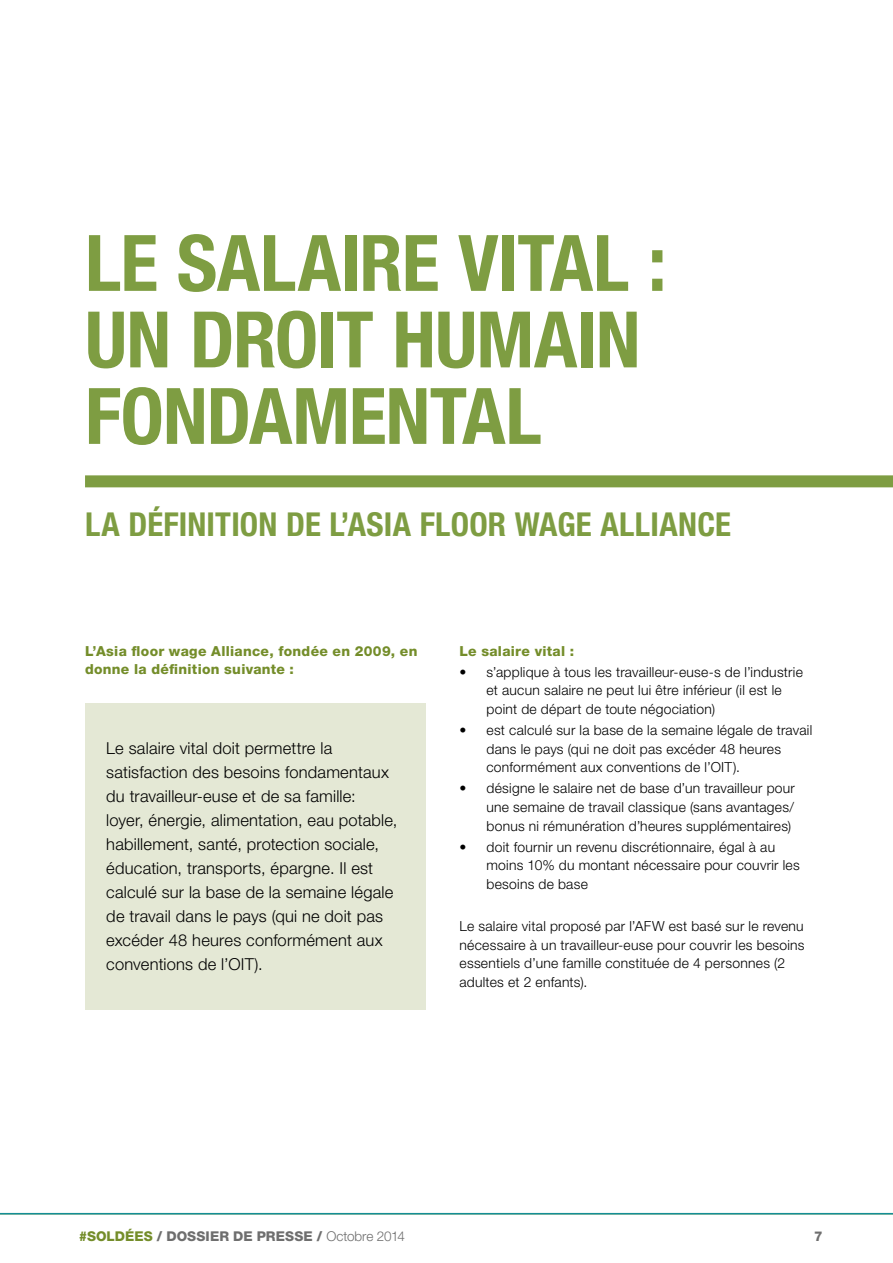
<style>
.page{position:relative;width:893px;height:1263px;background:#fff}
.page>*{position:absolute;margin:0;border:0;box-sizing:border-box;transform-origin:0 0}
.A_HEAD{font:700 condensed 78px/76.5px "Helvetica Neue LT Std";letter-spacing:-.01em;color:#7e9d42}
.D_HEAD{font:700 condensed 33px "Helvetica Neue LT Std";letter-spacing:.005em;color:#7e9d42}
.TEXT__NO_INDENT____A{font:300 16.5px/24px "Helvetica Neue LT Std";letter-spacing:.01em;color:#000}
.TEXT__NO_INDENT____A-2{font:300 13.8px/18.8px "Helvetica Neue LT Std";letter-spacing:.02em;color:#000}
.TEXT__NO_INDENT____A-3{font:800 13.8px/18.8px "Helvetica Neue LT Std";letter-spacing:.02em;color:#748d2a}
.t1{font:800 13.5px "Helvetica Neue LT Std";letter-spacing:.01em;color:#6e6e6e}
.s1{color:#748d2a}
.s2{font-weight:300}
</style>
<div class="page">
<hr style="left:0;top:1213px;width:893px;height:1px;background:#148e97">
<div style="left:85px;top:475px;width:808px;height:12px;background:#7e9d42"></div>
<div style="left:85px;top:703px;width:341px;height:306px;background:#e4e8d5"></div>
<p class="A_HEAD" style="left:85px;top:224px;width:583px">LE SALAIRE VITAL :<br>UN DROIT HUMAIN<br>FONDAMENTAL</p>
<p class="D_HEAD" style="left:85px;top:505px;width:648px">LA DÉFINITION DE L’ASIA FLOOR WAGE ALLIANCE</p>
<p class="TEXT__NO_INDENT____A-3" style="left:85px;top:641px;width:334px">L’Asia floor wage Alliance, fondée en 2009, en donne la définition suivante :</p>
<p class="TEXT__NO_INDENT____A-3" style="left:459px;top:641px;width:116px">Le salaire vital :</p>
<p class="TEXT__NO_INDENT____A-2" style="left:486px;top:662px;width:318px;text-indent:-27px">• s’applique à tous les travailleur-euse-s de l’industrie et aucun salaire ne peut lui être inférieur (il est le point de départ de toute négociation)</p>
<p class="TEXT__NO_INDENT____A-2" style="left:486px;top:720px;width:327px;text-indent:-27px">• est calculé sur la base de la semaine légale de travail dans le pays (qui ne doit pas excéder 48 heures conformément aux conventions de l’OIT).</p>
<p class="TEXT__NO_INDENT____A-2" style="left:486px;top:779px;width:310px;text-align:justify;text-indent:-27px">• désigne le salaire net de base d’un travailleur pour une semaine de travail classique (sans avantages/ bonus ni rémunération d’heures supplémentaires)</p>
<p class="TEXT__NO_INDENT____A-2" style="left:486px;top:837px;width:315px;text-indent:-27px">• doit fournir un revenu discrétionnaire, égal à au moins 10% du montant nécessaire pour couvrir les besoins de base</p>
<p class="TEXT__NO_INDENT____A-2" style="left:459px;top:916px;width:347px">Le salaire vital proposé par l’AFW est basé sur le revenu nécessaire à un travailleur-euse pour couvrir les besoins essentiels d’une famille constituée de 4 personnes (2 adultes et 2 enfants).</p>
<p class="TEXT__NO_INDENT____A" style="left:106px;top:736px;width:293px">Le salaire vital doit permettre la satisfaction des besoins fondamentaux du travailleur-euse et de sa famille:<br>loyer, énergie, alimentation, eau potable, habillement, santé, protection sociale, éducation, transports, épargne. Il est calculé sur la base de la semaine légale de travail dans le pays (qui ne doit pas excéder 48 heures conformément aux conventions de l’OIT).</p>
<p class="t1" style="left:79px;top:1228px;width:328px"><span class="s1">#SOLDÉES</span> / DOSSIER DE PRESSE / <span class="s2">Octobre 2014</span></p>
<p class="t1" style="left:814px;top:1228px;width:10px">7</p>
</div>
